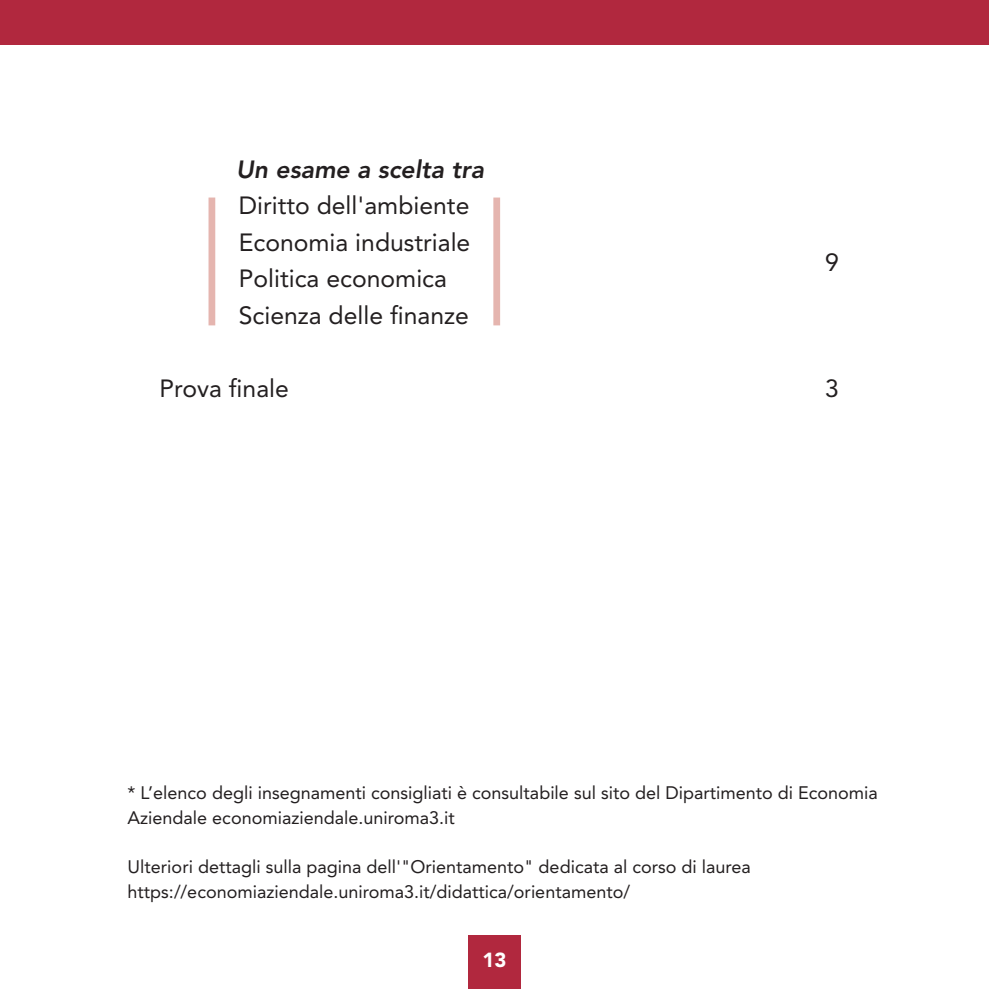
<style>
.page{position:relative;width:989px;height:989px;background:#fff}
.page>*{position:absolute;margin:0;border:0;box-sizing:border-box;transform-origin:0 0}
.t1{font:24.75px/36.4px "Avenir";color:#231f20}
.t2{font:italic 800 24.75px "Avenir";color:#231f20}
.t3{font:900 20.25px "Avenir";color:#fff}
.t4{font:18px/24.5px "Avenir";color:#231f20}
</style>
<div class="page">
<div style="left:0;top:0;width:989px;height:45px;background:#b1283e"></div>
<div style="left:468px;top:934px;width:53px;height:55px;background:#b1283e"></div>
<div style="left:208px;top:197px;width:7px;height:128px;background:#e5b5af"></div>
<div style="left:493px;top:197px;width:7px;height:128px;background:#e5b5af"></div>
<h1 class="t2" style="left:236px;top:155px;width:249px">Un esame a scelta tra</h1>
<h1 class="t1" style="left:239px;top:187px;width:233px">Diritto dell'ambiente<br>Economia industriale</h1>
<h1 class="t1" style="left:239px;top:260px;width:232px">Politica economica<br>Scienza delle finanze</h1>
<h1 class="t1" style="left:825px;top:243px;width:15px">9</h1>
<h1 class="t1" style="left:159px;top:369px;width:131px">Prova finale</h1>
<h1 class="t1" style="left:825px;top:369px;width:15px">3</h1>
<p class="t4" style="left:128px;top:780px;width:752px">* L’elenco degli insegnamenti consigliati è consultabile sul sito del Dipartimento di Economia<br>Aziendale economiaziendale.uniroma3.it</p>
<p class="t4" style="left:128px;top:854px;width:625px">Ulteriori dettagli sulla pagina dell'"Orientamento" dedicata al corso di laurea https://economiaziendale.uniroma3.it/didattica/orientamento/</p>
<p class="t3" style="left:482px;top:942px;width:25px">13</p>
</div>
